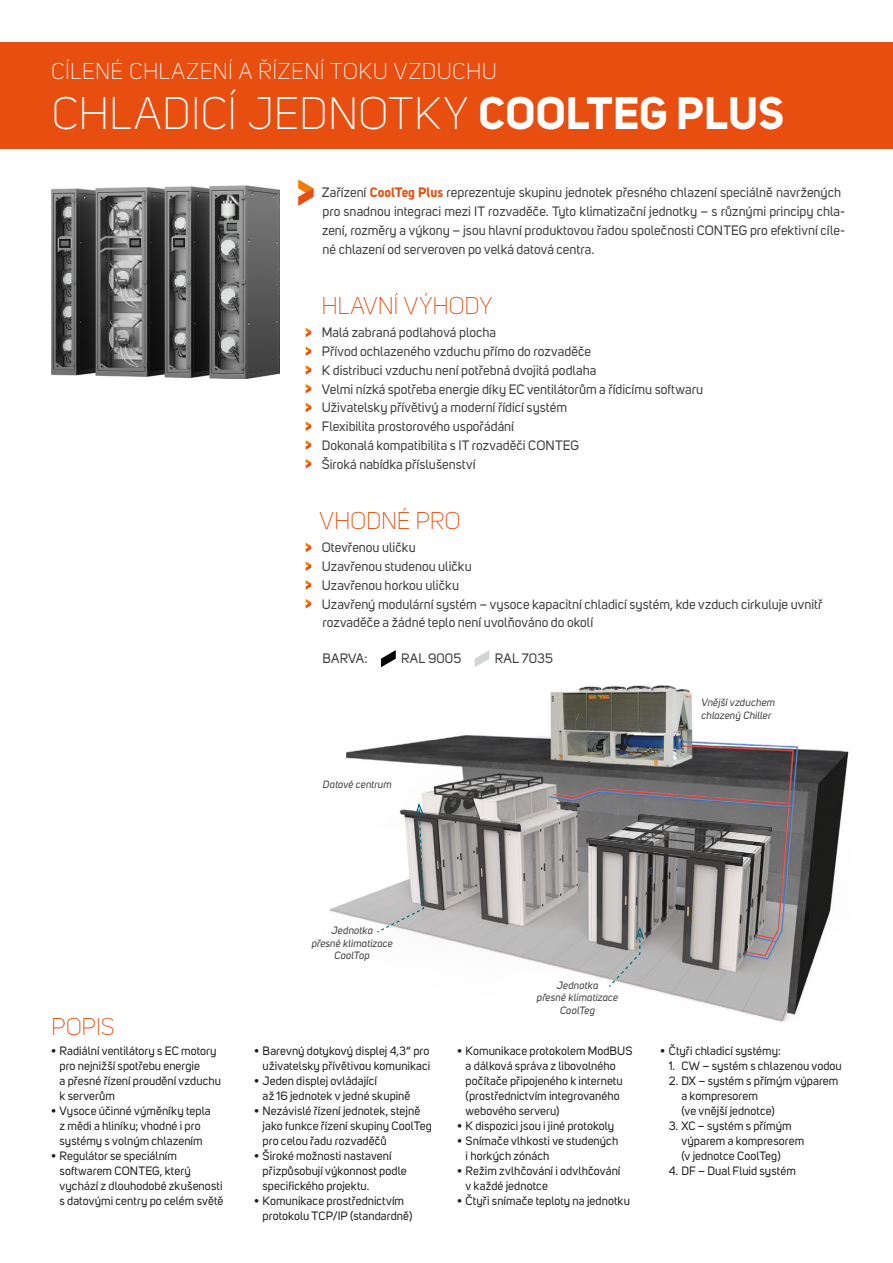
<style>
.page{position:relative;width:893px;height:1263px;background:#fff}
.page>*{position:absolute;margin:0;border:0;box-sizing:border-box;transform-origin:0 0}
.zahlavi_nazev{font:300 45px "Uni Sans";color:#fff}
.NADPISY__16b__light{font:300 24px "Uni Sans";letter-spacing:-.015em;color:#e84e0f}
.zahlavi_serie{font:300 22.5px "Uni Sans";letter-spacing:.02em;color:#fff}
.TEXT__9_12_5b__regul{font:13.5px/18.8px "Uni Sans";color:#3d3d3c}
.t1{font:12px/15px "Uni Sans";letter-spacing:.005em;color:#1d1d1b}
.POPISKY_PRODUKTU__7b{font:italic 10.5px/12.6px "Uni Sans";letter-spacing:.01em;color:#3d3d3c;text-align:center}
.s1{font-weight:700}
.s2{font-weight:700;color:#e84e0f}
</style>
<div class="page">
<img style="left:329px;top:685px;width:520px;height:337px">
<img style="left:51px;top:186px;width:228px;height:192px">
<div style="left:0;top:43px;width:893px;height:106px;background:#e84e0f"></div>
<svg style="left:381px;top:650px;width:15px;height:17px"></svg>
<svg style="left:475px;top:650px;width:14px;height:17px"></svg>
<svg style="left:298px;top:180px;width:15px;height:25px"></svg>
<svg style="left:306px;top:328px;width:5px;height:9px"></svg>
<svg style="left:306px;top:346px;width:5px;height:10px"></svg>
<svg style="left:306px;top:365px;width:5px;height:10px"></svg>
<svg style="left:306px;top:384px;width:5px;height:9px"></svg>
<svg style="left:306px;top:403px;width:5px;height:9px"></svg>
<svg style="left:306px;top:421px;width:5px;height:10px"></svg>
<svg style="left:306px;top:440px;width:5px;height:10px"></svg>
<svg style="left:306px;top:459px;width:5px;height:9px"></svg>
<svg style="left:306px;top:543px;width:5px;height:9px"></svg>
<svg style="left:306px;top:561px;width:5px;height:10px"></svg>
<svg style="left:306px;top:580px;width:5px;height:10px"></svg>
<svg style="left:306px;top:599px;width:5px;height:9px"></svg>
<svg style="left:376px;top:801px;width:49px;height:133px"></svg>
<svg style="left:608px;top:925px;width:37px;height:63px;background:#aeafaf"></svg>
<p class="zahlavi_serie" style="left:51px;top:59px;width:447px">CÍLENÉ CHLAZENÍ A ŘÍZENÍ TOKU VZDUCHU</p>
<p class="zahlavi_nazev" style="left:51px;top:87px;width:734px">CHLADICÍ JEDNOTKY <span class="s1">COOLTEG PLUS</span></p>
<p class="TEXT__9_12_5b__regul" style="left:322px;top:183px;width:525px">Zařízení <span class="s2">CoolTeg Plus</span> reprezentuje skupinu jednotek přesného chlazení speciálně navržených pro snadnou integraci mezi IT rozvaděče. Tyto klimatizační jednotky – s různými principy chla&shy;zení, rozměry a výkony – jsou hlavní produktovou řadou společnosti CONTEG pro efektivní cíle&shy;né chlazení od serveroven po velká datová centra.</p>
<p class="NADPISY__16b__light" style="left:322px;top:292px;width:172px">HLAVNÍ VÝHODY</p>
<p class="TEXT__9_12_5b__regul" style="left:322px;top:323px;width:176px">Malá zabraná podlahová plocha</p>
<p class="TEXT__9_12_5b__regul" style="left:322px;top:342px;width:271px">Přívod ochlazeného vzduchu přímo do rozvaděče</p>
<p class="TEXT__9_12_5b__regul" style="left:322px;top:361px;width:276px">K distribuci vzduchu není potřebná dvojitá podlaha</p>
<p class="TEXT__9_12_5b__regul" style="left:322px;top:380px;width:383px">Velmi nízká spotřeba energie díky EC ventilátorům a řídicímu softwaru</p>
<p class="TEXT__9_12_5b__regul" style="left:322px;top:398px;width:247px">Uživatelsky přívětivý a moderní řídicí systém</p>
<p class="TEXT__9_12_5b__regul" style="left:322px;top:417px;width:194px">Flexibilita prostorového uspořádání</p>
<p class="TEXT__9_12_5b__regul" style="left:322px;top:436px;width:259px">Dokonalá kompatibilita s IT rozvaděči CONTEG</p>
<p class="TEXT__9_12_5b__regul" style="left:322px;top:455px;width:155px">Široká nabídka příslušenství</p>
<p class="NADPISY__16b__light" style="left:319px;top:507px;width:143px">VHODNÉ PRO</p>
<p class="TEXT__9_12_5b__regul" style="left:322px;top:538px;width:96px">Otevřenou uličku</p>
<p class="TEXT__9_12_5b__regul" style="left:322px;top:557px;width:152px">Uzavřenou studenou uličku</p>
<p class="TEXT__9_12_5b__regul" style="left:322px;top:576px;width:139px">Uzavřenou horkou uličku</p>
<p class="TEXT__9_12_5b__regul" style="left:322px;top:595px;width:502px">Uzavřený modulární systém – vysoce kapacitní chladicí systém, kde vzduch cirkuluje uvnitř rozvaděče a žádné teplo není uvolňováno do okolí</p>
<p class="TEXT__9_12_5b__regul" style="left:323px;top:649px;width:47px">BARVA:</p>
<p class="TEXT__9_12_5b__regul" style="left:401px;top:649px;width:62px">RAL 9005</p>
<p class="TEXT__9_12_5b__regul" style="left:495px;top:649px;width:60px">RAL 7035</p>
<p class="POPISKY_PRODUKTU__7b" style="left:323px;top:778px;width:70px">Datové centrum</p>
<p class="POPISKY_PRODUKTU__7b" style="left:701px;top:696px;width:75px;text-align:left">Vnější vzduchem chlazený Chiller</p>
<p class="NADPISY__16b__light" style="left:51px;top:1013px;width:65px">POPIS</p>
<p class="t1" style="left:60px;top:1043px;width:163px;text-indent:-9px">• Radiální ventilátory s EC motory pro nejnižší spotřebu energie<br>a přesné řízení proudění vzduchu k serverům</p>
<p class="t1" style="left:51px;top:1103px;width:161px;text-align:center">• Vysoce účinné výměníky tepla z mědi a hliníku; vhodné i pro systémy s volným chlazením</p>
<p class="t1" style="left:60px;top:1148px;width:165px;text-indent:-9px">• Regulátor se speciálním softwarem CONTEG, který vychází z dlouhodobé zkušenosti s datovými centry po celém světě</p>
<p class="POPISKY_PRODUKTU__7b" style="left:312px;top:924px;width:83px">Jednotka<br>přesné klimatizace<br>CoolTop</p>
<p class="t1" style="left:254px;top:1043px;width:178px;text-align:right">• Barevný dotykový displej 4,3“ pro uživatelsky přívětivou komunikaci</p>
<p class="t1" style="left:263px;top:1073px;width:149px;text-indent:-9px">• Jeden displej ovládající<br>až 16 jednotek v jedné skupině</p>
<p class="t1" style="left:263px;top:1103px;width:171px;text-indent:-9px">• Nezávislé řízení jednotek, stejně jako funkce řízení skupiny CoolTeg pro celou řadu rozvaděčů</p>
<p class="t1" style="left:263px;top:1148px;width:146px;text-indent:-9px">• Široké možnosti nastavení přizpůsobují výkonnost podle specifického projektu.</p>
<p class="t1" style="left:263px;top:1193px;width:151px;text-indent:-9px">• Komunikace prostřednictvím protokolu TCP/IP (standardně)</p>
<p class="POPISKY_PRODUKTU__7b" style="left:537px;top:979px;width:83px">Jednotka<br>přesné klimatizace<br>CoolTeg</p>
<p class="t1" style="left:466px;top:1043px;width:168px;text-indent:-9px">• Komunikace protokolem ModBUS a dálková správa z libovolného počítače připojeného k internetu (prostřednictvím integrovaného webového serveru)</p>
<p class="t1" style="left:457px;top:1118px;width:159px">• K dispozici jsou i jiné protokoly</p>
<p class="t1" style="left:466px;top:1133px;width:154px;text-indent:-9px">• Snímače vlhkosti ve studených i horkých zónách</p>
<p class="t1" style="left:466px;top:1163px;width:156px;text-indent:-9px">• Režim zvlhčování i odvlhčování v každé jednotce</p>
<p class="t1" style="left:457px;top:1193px;width:174px">• Čtyři snímače teploty na jednotku</p>
<p class="t1" style="left:660px;top:1043px;width:122px">• Čtyři chladicí systémy:</p>
<p class="t1" style="left:669px;top:1058px;width:175px">1. CW – systém s chlazenou vodou</p>
<p class="t1" style="left:681px;top:1073px;width:158px;text-indent:-13px">2. DX – systém s přímým výparem a kompresorem<br>(ve vnější jednotce)</p>
<p class="t1" style="left:681px;top:1118px;width:124px;text-indent:-13px">3. XC – systém s přímým výparem a kompresorem (v jednotce CoolTeg)</p>
<p class="t1" style="left:669px;top:1163px;width:129px">4. DF – Dual Fluid systém</p>
</div>
